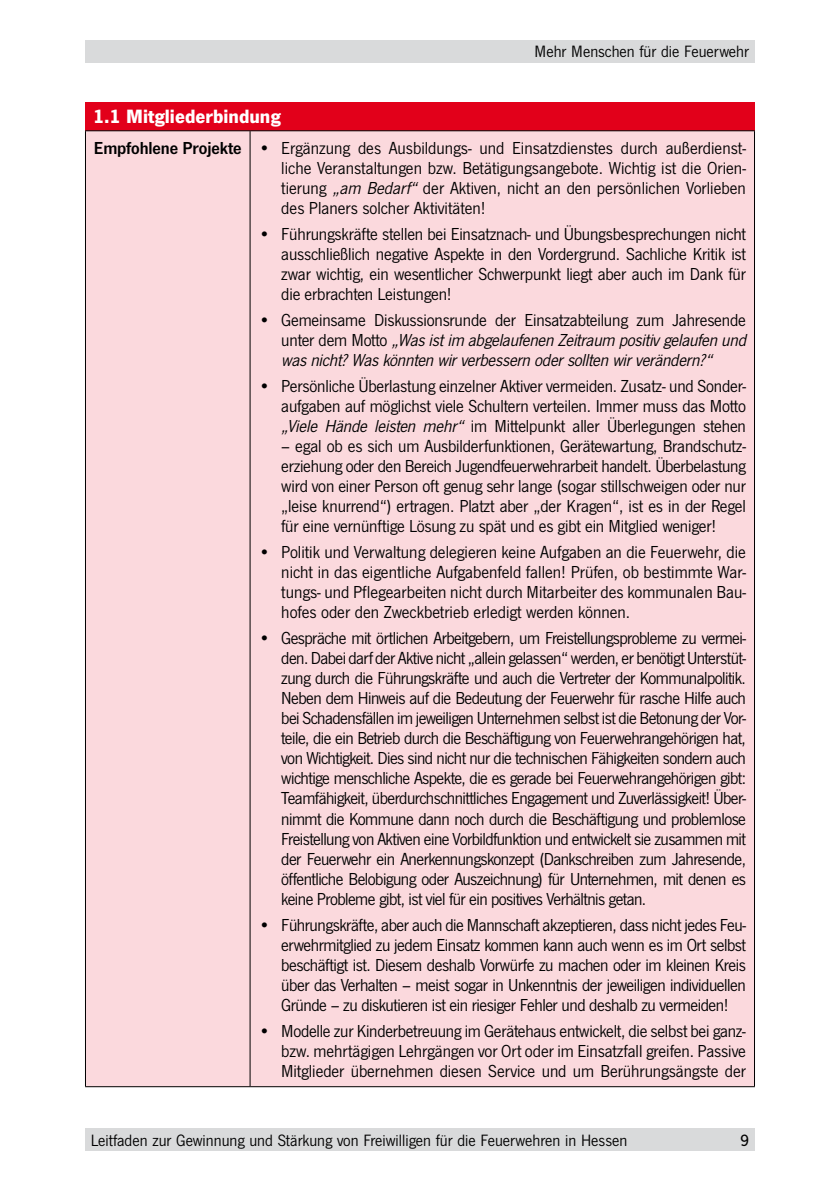
<style>
.page{position:relative;width:840px;height:1191px;background:#fff}
.page>*{position:absolute;margin:0;border:0;box-sizing:border-box;transform-origin:0 0}
.t1{font:700 20px "News Got T";color:#fff}
.t2{font:18px/20px "News Got T";letter-spacing:-.01em;color:#000;text-align:justify}
.t3{font:italic 18px/20px "News Got T";color:#000}
.t4{font:17px "News Got T";color:#000}
.t5{font:500 17px "News Got T";color:#000}
.s1{font-weight:600}
.s2{font-style:italic}
.s3{font-style:normal}
</style>
<div class="page">
<div style="left:85px;top:1128px;width:669px;height:23px;background:#d9dadb"></div>
<div style="left:85px;top:40px;width:669px;height:22px;background:#d9dadb"></div>
<div style="left:85px;top:102px;width:669px;height:28px;background:#e2001a"></div>
<div style="left:86px;top:131px;width:667px;height:955px;background:#fbd9dd"></div>
<hr style="left:85px;top:130px;width:165px;height:1px;background:#000">
<hr style="left:85px;top:131px;width:1px;height:955px;background:#000">
<hr style="left:250px;top:130px;width:504px;height:1px;background:#000">
<hr style="left:249px;top:131px;width:1px;height:955px;background:#000">
<hr style="left:753px;top:131px;width:1px;height:955px;background:#000">
<hr style="left:85px;top:1086px;width:165px;height:1px;background:#000">
<hr style="left:250px;top:1086px;width:504px;height:1px;background:#000">
<p class="t4" style="left:534px;top:42px;width:216px">Mehr Menschen für die Feuerwehr</p>
<p class="t1" style="left:93px;top:104px;width:189px">1.1 Mitgliederbindung</p>
<p class="t2" style="left:281px;top:138px;width:466px;text-indent:-187px"><span class="s1">Empfohlene Projekte</span> • Ergänzung des Ausbildungs- und Einsatzdienstes durch außerdienst&shy;liche Veranstaltungen bzw. Betätigungsangebote. Wichtig ist die Orien&shy;tierung <span class="s2">„am Bedarf“</span> der Aktiven, nicht an den persönlichen Vorlieben des Planers solcher Aktivitäten!</p>
<p class="t2" style="left:281px;top:224px;width:466px;text-indent:-23px">• Führungskräfte stellen bei Einsatznach- und Übungsbesprechungen nicht ausschließlich negative Aspekte in den Vordergrund. Sachliche Kritik ist zwar wichtig, ein wesentlicher Schwerpunkt liegt aber auch im Dank für die erbrachten Leistungen!</p>
<p class="t3" style="left:281px;top:310px;width:470px;text-indent:-23px"><span class="s3">• Gemeinsame Diskussionsrunde der Einsatzabteilung zum Jahresende u n t e r d e m M o tt o</span> „Wasistim abgelaufenen Zeitraum positivgelaufen und wasnicht?Waskönnten wirverbessern odersollten wirverändern?“</p>
<p class="t2" style="left:281px;top:376px;width:466px;text-indent:-23px">• Persönliche Überlastung einzelner Aktiver vermeiden. Zusatz- und Sonder&shy;aufgaben auf möglichst viele Schultern verteilen. Immer muss das Motto <span class="s2">„Viele Hände leisten mehr“</span> im Mittelpunkt aller Überlegungen stehen</p>
<p class="t2" style="left:281px;top:436px;width:466px">– egal ob es sich um Ausbilderfunktionen, Gerätewartung, Brandschutz&shy;erziehung oder den Bereich Jugendfeuerwehrarbeit handelt. Überbelastung wird von einer Person oft genug sehr lange (sogar stillschweigen oder nur „leise knurrend“) ertragen. Platzt aber „der Kragen“, ist es in der Regel für eine vernünftige Lösung zu spät und es gibt ein Mitglied weniger!</p>
<p class="t2" style="left:281px;top:542px;width:466px;text-indent:-23px">• Politik und Verwaltung delegieren keine Aufgaben an die Feuerwehr, die nicht in das eigentliche Aufgabenfeld fallen! Prüfen, ob bestimmte War&shy;tungs- und Pflegearbeiten nicht durch Mitarbeiter des kommunalen Bau&shy;hofes oder den Zweckbetrieb erledigt werden können.</p>
<p class="t2" style="left:281px;top:628px;width:466px;text-indent:-23px">• Gespräche mit örtlichen Arbeitgebern, um Freistellungsprobleme zu vermei&shy;den. Dabei darf der Aktive nicht „allein gelassen“ werden, er benötigt Unterstüt&shy;zung durch die Führungskräfte und auch die Vertreter der Kommunalpolitik.<br>Neben dem Hinweis auf die Bedeutung der Feuerwehr für rasche Hilfe auch bei Schadensfällen im jeweiligen Unternehmen selbst ist die Betonung der Vor&shy;teile, die ein Betrieb durch die Beschäftigung von Feuerwehrangehörigen hat, von Wichtigkeit. Dies sind nicht nur die technischen Fähigkeiten sondern auch wichtige menschliche Aspekte, die es gerade bei Feuerwehrangehörigen gibt:<br>Teamfähigkeit, überdurchschnittliches Engagement und Zuverlässigkeit! Über&shy;nimmt die Kommune dann noch durch die Beschäftigung und problemlose Freistellung von Aktiven eine Vorbildfunktion und entwickelt sie zusammen mit der Feuerwehr ein Anerkennungskonzept (Dankschreiben zum Jahresende, öffentliche Belobigung oder Auszeichnung) für Unternehmen, mit denen es keine Probleme gibt, ist viel für ein positives Verhältnis getan.</p>
<p class="t2" style="left:281px;top:914px;width:466px;text-indent:-23px">• Führungskräfte, aber auch die Mannschaft akzeptieren, dass nicht jedes Feu&shy;erwehrmitglied zu jedem Einsatz kommen kann auch wenn es im Ort selbst beschäftigt ist. Diesem deshalb Vorwürfe zu machen oder im kleinen Kreis über das Verhalten – meist sogar in Unkenntnis der jeweiligen individuellen Gründe – zu diskutieren ist ein riesiger Fehler und deshalb zu vermeiden!</p>
<p class="t2" style="left:281px;top:1020px;width:466px;text-indent:-23px">• Modelle zur Kinderbetreuung im Gerätehaus entwickelt, die selbst bei ganz&shy;bzw. mehrtägigen Lehrgängen vor Ort oder im Einsatzfall greifen. Passive Mitglieder übernehmen diesen Service und um Berührungsängste der</p>
<p class="t4" style="left:91px;top:1130px;width:537px">Leitfaden zur Gewinnung und Stärkung von Freiwilligen für die Feuerwehren in Hessen</p>
<p class="t5" style="left:740px;top:1130px;width:10px">9</p>
</div>
